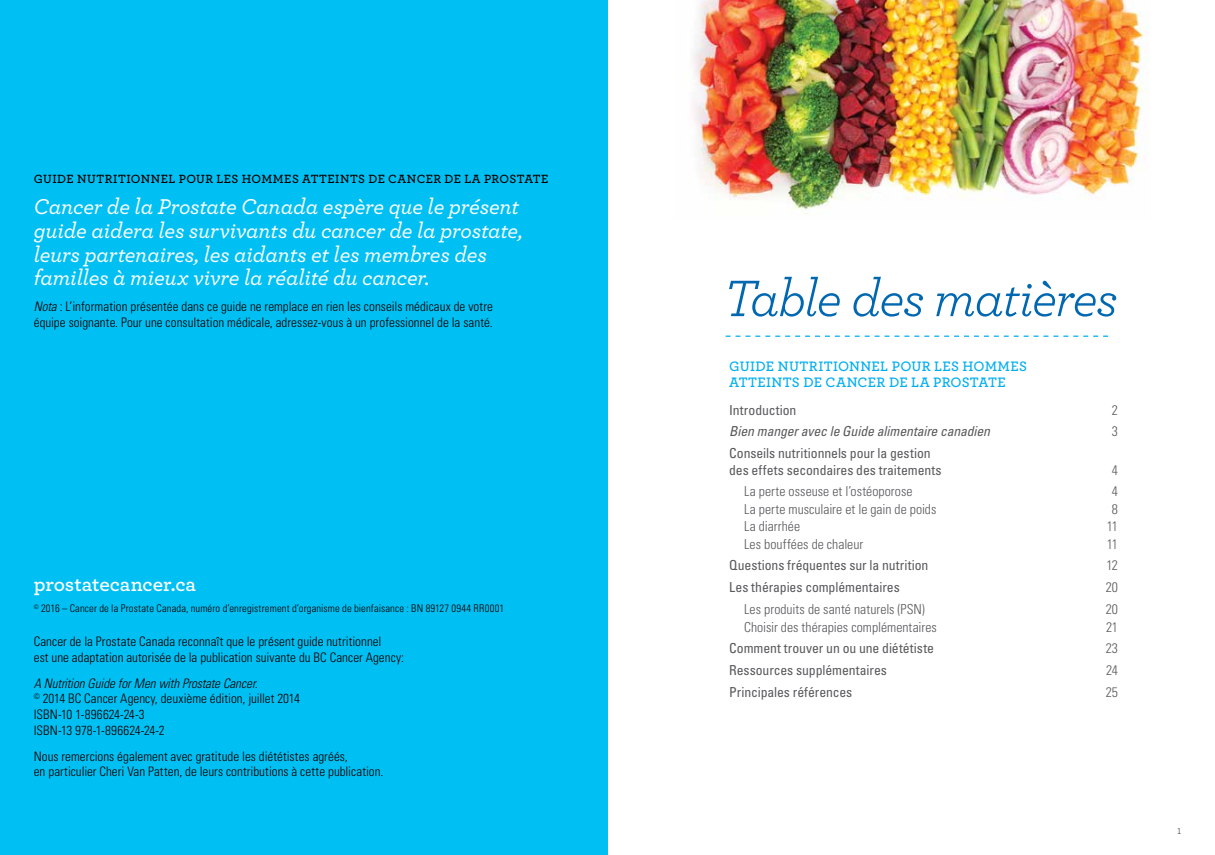
<style>
.page{position:relative;width:1215px;height:855px;background:#fff}
.page>*{position:absolute;margin:0;border:0;box-sizing:border-box;transform-origin:0 0}
.t1{font:italic 53.75px "Archer";letter-spacing:-.035em;color:#0067b1}
.t2{font:italic 500 22.5px/23.8px "Archer";letter-spacing:-.01em;color:#fff}
.t3{font:600 21.25px "Archer";letter-spacing:-.005em;color:#fff}
.t4{font:600 14.38px/16.2px "Archer";letter-spacing:.02em;color:#00aeef}
.t5{font:condensed 13.75px/16.2px "Univers";letter-spacing:-.005em;color:#58595b}
.t6{font:300 condensed 13.75px "Univers";color:#58595b}
.t7{font:italic condensed 13.75px "Univers";letter-spacing:-.01em;color:#58595b}
.t8{font:300 condensed 13.12px/15.6px "Univers";letter-spacing:.005em;color:#000}
.t9{font:600 12.5px "Archer";letter-spacing:.04em;color:#000}
.t10{font:300 condensed 10.62px "Univers";letter-spacing:.015em;color:#000}
.t11{font:8.75px "Archer Medium LF";color:#58595b}
.s1{font-style:italic}
</style>
<div class="page">
<div style="left:0;top:0;width:608px;height:855px;background:#00c0f3"></div>
<svg style="left:726px;top:336px;width:382px;height:1px"></svg>
<img style="left:693px;top:0;width:455px;height:215px">
<p class="t9" style="left:34px;top:171px;width:516px">GUIDE NUTRITIONNEL POUR LES HOMMES ATTEINTS DE CANCER DE LA PROSTATE</p>
<h2 class="t2" style="left:34px;top:193px;width:491px">Cancer de la Prostate Canada espère que le présent guide aidera les survivants du cancer de la prostate, leurs partenaires, les aidants et les membres des familles à mieux vivre la réalité du cancer.</h2>
<p class="t8" style="left:34px;top:299px;width:461px"><span class="s1">Nota</span> : L’information présentée dans ce guide ne remplace en rien les conseils médicaux de votre équipe soignante. Pour une consultation médicale, adressez-vous à un professionnel de la santé.</p>
<h3 class="t3" style="left:34px;top:571px;width:164px">PROSTATECANCER.CA</h3>
<p class="t10" style="left:34px;top:602px;width:472px"><sup>©</sup> 2016 – Cancer de la Prostate Canada, numéro d’enregistrement d’organisme de bienfaisance : BN 89127 0944 RR0001</p>
<p class="t8" style="left:34px;top:634px;width:372px">Cancer de la Prostate Canada reconnaît que le présent guide nutritionnel<br>est une adaptation autorisée de la publication suivante du BC Cancer Agency:</p>
<p class="t8" style="left:34px;top:675px;width:268px"><span class="s1">A Nutrition Guide for Men with Prostate Cancer.<br></span><sup>©</sup> 2014 BC Cancer Agency, deuxième édition, juillet 2014<br>ISBN-10 1-896624-24-3<br>ISBN-13 978-1-896624-24-2</p>
<p class="t8" style="left:34px;top:748px;width:351px">Nous remercions également avec gratitude les diététistes agréés,<br>en particulier Cheri Van Patten, de leurs contributions à cette publication.</p>
<h1 class="t1" style="left:723px;top:265px;width:397px">Table des matières</h1>
<p class="t4" style="left:729px;top:358px;width:298px">GUIDE NUTRITIONNEL POUR LES HOMMES<br>ATTEINTS DE CANCER DE LA PROSTATE</p>
<p class="t5" style="left:729px;top:401px;width:69px">Introduction</p>
<p class="t6" style="left:1112px;top:401px;width:8px">2</p>
<p class="t7" style="left:729px;top:423px;width:262px">Bien manger avec le Guide alimentaire canadien</p>
<p class="t6" style="left:1112px;top:423px;width:8px">3</p>
<p class="t5" style="left:729px;top:445px;width:214px">Conseils nutritionnels pour la gestion des effets secondaires des traitements</p>
<p class="t6" style="left:1112px;top:461px;width:8px">4</p>
<p class="t6" style="left:744px;top:483px;width:170px">La perte osseuse et l’ostéoporose</p>
<p class="t6" style="left:1112px;top:483px;width:8px">4</p>
<p class="t6" style="left:744px;top:501px;width:194px">La perte musculaire et le gain de poids</p>
<p class="t6" style="left:1112px;top:501px;width:8px">8</p>
<p class="t6" style="left:744px;top:518px;width:58px">La diarrhée</p>
<p class="t6" style="left:1107px;top:518px;width:13px">11</p>
<p class="t6" style="left:744px;top:535px;width:121px">Les bouffées de chaleur</p>
<p class="t6" style="left:1107px;top:535px;width:13px">11</p>
<p class="t5" style="left:729px;top:557px;width:201px">Questions fréquentes sur la nutrition</p>
<p class="t6" style="left:1106px;top:557px;width:13px">12</p>
<p class="t5" style="left:729px;top:579px;width:172px">Les thérapies complémentaires</p>
<p class="t6" style="left:1106px;top:579px;width:14px">20</p>
<p class="t6" style="left:744px;top:601px;width:182px">Les produits de santé naturels (PSN)</p>
<p class="t6" style="left:1106px;top:601px;width:14px">20</p>
<p class="t6" style="left:744px;top:619px;width:194px">Choisir des thérapies complémentaires</p>
<p class="t6" style="left:1106px;top:619px;width:13px">21</p>
<p class="t5" style="left:729px;top:640px;width:206px">Comment trouver un ou une diététiste</p>
<p class="t6" style="left:1106px;top:640px;width:14px">23</p>
<p class="t5" style="left:729px;top:662px;width:159px">Ressources supplémentaires</p>
<p class="t6" style="left:1106px;top:662px;width:13px">24</p>
<p class="t5" style="left:729px;top:684px;width:125px">Principales références</p>
<p class="t6" style="left:1106px;top:684px;width:14px">25</p>
<p class="t11" style="left:1178px;top:826px;width:5px">1</p>
</div>
